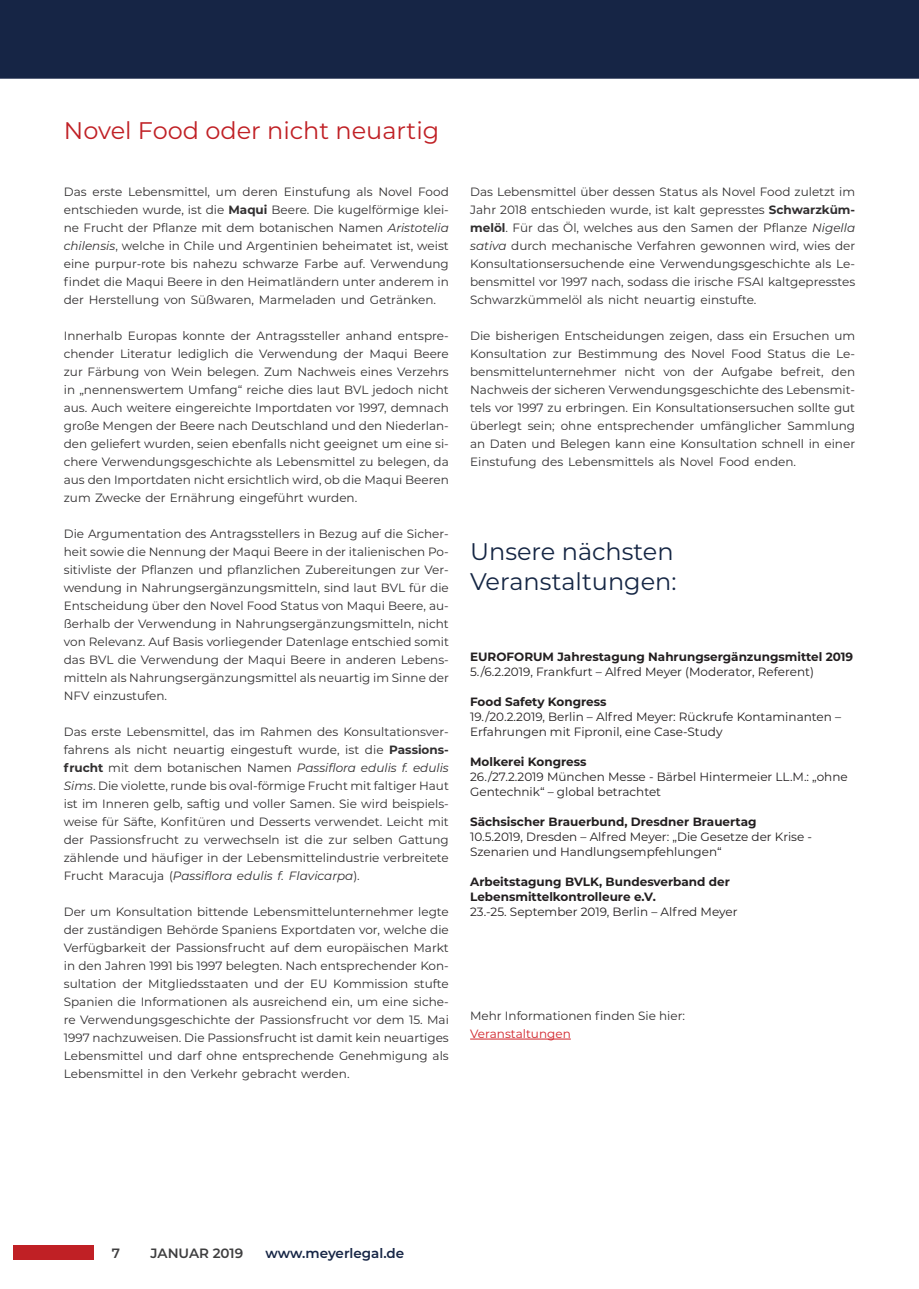
<style>
.page{position:relative;width:919px;height:1289px;background:#fff}
.page>*{position:absolute;margin:0;border:0;box-sizing:border-box;transform-origin:0 0}
.t1{font:24px/30px "Montserrat";color:#152644}
.t2{font:24px "Montserrat";color:#c02025}
.t3{font:600 13.5px "Montserrat";color:#162545}
.t4{font:600 13.5px "Montserrat";color:#3e3e3f}
.t5{font:12px/18px "Montserrat";color:#312f30;text-align:justify}
.t6{font:12px/15px "Montserrat";color:#231f20}
.t7{font:700 12px/15px "Montserrat";color:#231f20}
.t8{font:12px "Montserrat";color:#d1232a}
.s1{font-weight:700}
.s2{font-style:italic}
</style>
<div class="page">
<div style="left:13px;top:1244px;width:81px;height:15px;background:#c02025"></div>
<div style="left:1px;top:1px;width:917px;height:77px;background:#162545"></div>
<div style="left:0;top:0;width:918px;height:79px;border:2px solid #162545"></div>
<hr style="left:470px;top:1038px;width:100px;height:1px;background:#d1232a">
<h1 class="t2" style="left:64px;top:114px;width:377px">Novel Food oder nicht neuartig</h1>
<p class="t5" style="left:64px;top:182px;width:386px">Das erste Lebensmittel, um deren Einstufung als Novel Food entschieden wurde, ist die <span class="s1">Maqui</span> Beere. Die kugelförmige klei&shy;ne Frucht der Pflanze mit dem botanischen Namen <span class="s2">Aristotelia chilensis</span>, welche in Chile und Argentinien beheimatet ist, weist eine purpur-rote bis nahezu schwarze Farbe auf. Verwendung findet die Maqui Beere in den Heimatländern unter anderem in der Herstellung von Süßwaren, Marmeladen und Getränken.</p>
<p class="t5" style="left:64px;top:326px;width:386px">Innerhalb Europas konnte der Antragssteller anhand entspre&shy;chender Literatur lediglich die Verwendung der Maqui Beere zur Färbung von Wein belegen. Zum Nachweis eines Verzehrs in „nennenswertem Umfang“ reiche dies laut BVL jedoch nicht aus. Auch weitere eingereichte Importdaten vor 1997, demnach große Mengen der Beere nach Deutschland und den Niederlan&shy;den geliefert wurden, seien ebenfalls nicht geeignet um eine si&shy;chere Verwendungsgeschichte als Lebensmittel zu belegen, da aus den Importdaten nicht ersichtlich wird, ob die Maqui Beeren zum Zwecke der Ernährung eingeführt wurden.</p>
<p class="t5" style="left:64px;top:524px;width:386px">Die Argumentation des Antragsstellers in Bezug auf die Sicher&shy;heit sowie die Nennung der Maqui Beere in der italienischen Po&shy;sitivliste der Pflanzen und pflanzlichen Zubereitungen zur Ver&shy;wendung in Nahrungsergänzungsmitteln, sind laut BVL für die Entscheidung über den Novel Food Status von Maqui Beere, au&shy;ßerhalb der Verwendung in Nahrungsergänzungsmitteln, nicht von Relevanz. Auf Basis vorliegender Datenlage entschied somit das BVL die Verwendung der Maqui Beere in anderen Lebens&shy;mitteln als Nahrungsergänzungsmittel als neuartig im Sinne der NFV einzustufen.</p>
<p class="t5" style="left:64px;top:722px;width:386px">Das erste Lebensmittel, das im Rahmen des Konsultationsver&shy;fahrens als nicht neuartig eingestuft wurde, ist die <span class="s1">Passions&shy;frucht</span> mit dem botanischen Namen <span class="s2">Passiflora edulis f. edulis Sims</span>. Die violette, runde bis oval-förmige Frucht mit faltiger Haut ist im Inneren gelb, saftig und voller Samen. Sie wird beispiels&shy;weise für Säfte, Konfitüren und Desserts verwendet. Leicht mit der Passionsfrucht zu verwechseln ist die zur selben Gattung zählende und häufiger in der Lebensmittelindustrie verbreitete Frucht Maracuja (<span class="s2">Passiflora edulis f. Flavicarpa</span>).</p>
<p class="t5" style="left:64px;top:902px;width:386px">Der um Konsultation bittende Lebensmittelunternehmer legte der zuständigen Behörde Spaniens Exportdaten vor, welche die Verfügbarkeit der Passionsfrucht auf dem europäischen Markt in den Jahren 1991 bis 1997 belegten. Nach entsprechender Kon&shy;sultation der Mitgliedsstaaten und der EU Kommission stufte Spanien die Informationen als ausreichend ein, um eine siche&shy;re Verwendungsgeschichte der Passionsfrucht vor dem 15. Mai 1997 nachzuweisen. Die Passionsfrucht ist damit kein neuartiges Lebensmittel und darf ohne entsprechende Genehmigung als Lebensmittel in den Verkehr gebracht werden.</p>
<p class="t5" style="left:470px;top:182px;width:386px">Das Lebensmittel über dessen Status als Novel Food zuletzt im Jahr 2018 entschieden wurde, ist kalt gepresstes <span class="s1">Schwarzküm&shy;melöl</span>. Für das Öl, welches aus den Samen der Pflanze <span class="s2">Nigella sativa</span> durch mechanische Verfahren gewonnen wird, wies der Konsultationsersuchende eine Verwendungsgeschichte als Le&shy;bensmittel vor 1997 nach, sodass die irische FSAI kaltgepresstes Schwarzkümmelöl als nicht neuartig einstufte.</p>
<p class="t5" style="left:470px;top:326px;width:386px">Die bisherigen Entscheidungen zeigen, dass ein Ersuchen um Konsultation zur Bestimmung des Novel Food Status die Le&shy;bensmittelunternehmer nicht von der Aufgabe befreit, den Nachweis der sicheren Verwendungsgeschichte des Lebensmit&shy;tels vor 1997 zu erbringen. Ein Konsultationsersuchen sollte gut überlegt sein; ohne entsprechender umfänglicher Sammlung an Daten und Belegen kann eine Konsultation schnell in einer Einstufung des Lebensmittels als Novel Food enden.</p>
<h1 class="t1" style="left:470px;top:535px;width:208px">Unsere nächsten<br>Veranstaltungen:</h1>
<p class="t7" style="left:470px;top:649px;width:384px">EUROFORUM Jahrestagung Nahrungsergänzungsmittel 2019</p>
<p class="t6" style="left:470px;top:664px;width:345px">5./6.2.2019, Frankfurt – Alfred Meyer (Moderator, Referent)</p>
<p class="t7" style="left:470px;top:694px;width:138px">Food Safety Kongress</p>
<p class="t6" style="left:470px;top:709px;width:372px">19./20.2.2019, Berlin – Alfred Meyer: Rückrufe Kontaminanten –<br>Erfahrungen mit Fipronil, eine Case-Study</p>
<p class="t7" style="left:470px;top:754px;width:118px">Molkerei Kongress</p>
<p class="t6" style="left:470px;top:769px;width:379px">26./27.2.2019 München Messe - Bärbel Hintermeier LL.M.: „ohne<br>Gentechnik“ – global betrachtet</p>
<p class="t7" style="left:470px;top:814px;width:288px">Sächsischer Brauerbund, Dresdner Brauertag</p>
<p class="t6" style="left:470px;top:829px;width:343px">10.5.2019, Dresden – Alfred Meyer: „Die Gesetze der Krise -<br>Szenarien und Handlungsempfehlungen“</p>
<p class="t7" style="left:470px;top:874px;width:261px">Arbeitstagung BVLK, Bundesverband der<br>Lebensmittelkontrolleure e.V.</p>
<p class="t6" style="left:470px;top:904px;width:269px">23.-25. September 2019, Berlin – Alfred Meyer</p>
<p class="t5" style="left:470px;top:1006px;width:216px">Mehr Informationen finden Sie hier:</p>
<p class="t8" style="left:470px;top:1025px;width:102px">Veranstaltungen</p>
<p class="t4" style="left:112px;top:1243px;width:10px">7</p>
<p class="t4" style="left:151px;top:1243px;width:94px">JANUAR 2019</p>
<p class="t3" style="left:265px;top:1243px;width:140px">www.meyerlegal.de</p>
</div>
